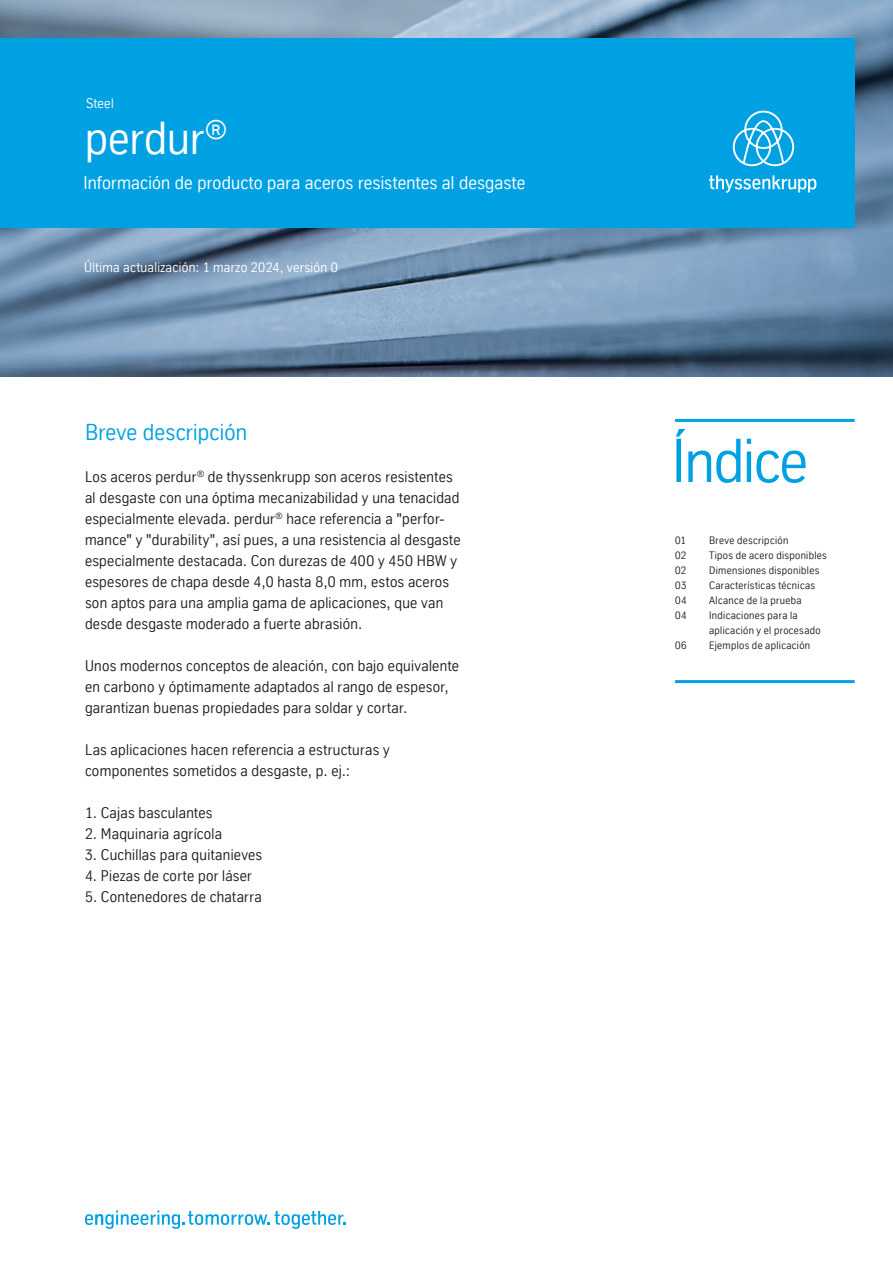
<style>
.page{position:relative;width:893px;height:1263px;background:#fff}
.page>*{position:absolute;margin:0;border:0;box-sizing:border-box;transform-origin:0 0}
.t1{font:60px "TK Type";letter-spacing:-.025em;color:#00a1e3}
.t2{font:45px "TK Type";letter-spacing:-.005em;color:#fff}
.t3{font:22.5px "TK Type";letter-spacing:.005em;color:#00a1e3}
.t4{font:18px "TK Type";letter-spacing:.005em;color:#fff}
.t5{font:15px/21px "TK Type";letter-spacing:.015em;color:#231f20}
.t6{font:13.5px "TK Type";letter-spacing:.015em;color:#fff}
.t7{font:10.5px/15px "TK Type";letter-spacing:.025em;color:#231f20}
</style>
<div class="page">
<img style="left:0;top:0;width:893px;height:377px">
<svg style="left:85px;top:1210px;width:261px;height:19px"></svg>
<div style="left:0;top:38px;width:855px;height:189px;background:#00a1e3"></div>
<svg style="left:733px;top:111px;width:61px;height:55px"></svg>
<svg style="left:709px;top:175px;width:107px;height:18px"></svg>
<hr style="left:675px;top:419px;width:180px;height:3px;background:#00a1e3">
<hr style="left:675px;top:680px;width:180px;height:3px;background:#00a1e3">
<p class="t6" style="left:86px;top:96px;width:29px">Steel</p>
<h2 class="t2" style="left:85px;top:113px;width:143px">perdur<sup>®</sup></h2>
<p class="t4" style="left:83px;top:173px;width:444px">Información de producto para aceros resistentes al desgaste</p>
<p class="t6" style="left:84px;top:260px;width:255px">Última actualización: 1 marzo 2024, versión 0</p>
<h3 class="t3" style="left:85px;top:419px;width:164px">Breve descripción</h3>
<p class="t5" style="left:85px;top:466px;width:377px">Los aceros perdur<sup>®</sup> de thyssenkrupp son aceros resistentes al desgaste con una óptima mecanizabilidad y una tenacidad especialmente elevada. perdur<sup>®</sup> hace referencia a "perfor&shy;mance" y "durability", así pues, a una resistencia al desgaste especialmente destacada. Con durezas de 400 y 450 HBW y espesores de chapa desde 4,0 hasta 8,0 mm, estos aceros son aptos para una amplia gama de aplicaciones, que van desde desgaste moderado a fuerte abrasión.</p>
<p class="t5" style="left:85px;top:655px;width:376px">Unos modernos conceptos de aleación, con bajo equivalente en carbono y óptimamente adaptados al rango de espesor, garantizan buenas propiedades para soldar y cortar.</p>
<p class="t5" style="left:85px;top:739px;width:306px">Las aplicaciones hacen referencia a estructuras y componentes sometidos a desgaste, p. ej.:</p>
<p class="t5" style="left:85px;top:802px;width:129px">1. Cajas basculantes</p>
<p class="t5" style="left:85px;top:823px;width:139px">2. Maquinaria agrícola</p>
<p class="t5" style="left:85px;top:844px;width:179px">3. Cuchillas para quitanieves</p>
<p class="t5" style="left:85px;top:865px;width:168px">4. Piezas de corte por láser</p>
<p class="t5" style="left:85px;top:886px;width:178px">5. Contenedores de chatarra</p>
<h1 class="t1" style="left:672px;top:427px;width:138px">Índice</h1>
<p class="t7" style="left:675px;top:533px;width:13px">01</p>
<p class="t7" style="left:709px;top:533px;width:81px">Breve descripción</p>
<p class="t7" style="left:675px;top:548px;width:13px">02</p>
<p class="t7" style="left:709px;top:548px;width:119px">Tipos de acero disponibles</p>
<p class="t7" style="left:675px;top:563px;width:13px">02</p>
<p class="t7" style="left:709px;top:563px;width:112px">Dimensiones disponibles</p>
<p class="t7" style="left:675px;top:578px;width:13px">03</p>
<p class="t7" style="left:709px;top:578px;width:108px">Características técnicas</p>
<p class="t7" style="left:675px;top:593px;width:13px">04</p>
<p class="t7" style="left:709px;top:593px;width:94px">Alcance de la prueba</p>
<p class="t7" style="left:675px;top:608px;width:13px">04</p>
<p class="t7" style="left:709px;top:608px;width:113px">Indicaciones para la aplicación y el procesado</p>
<p class="t7" style="left:675px;top:638px;width:13px">06</p>
<p class="t7" style="left:709px;top:638px;width:103px">Ejemplos de aplicación</p>
</div>
